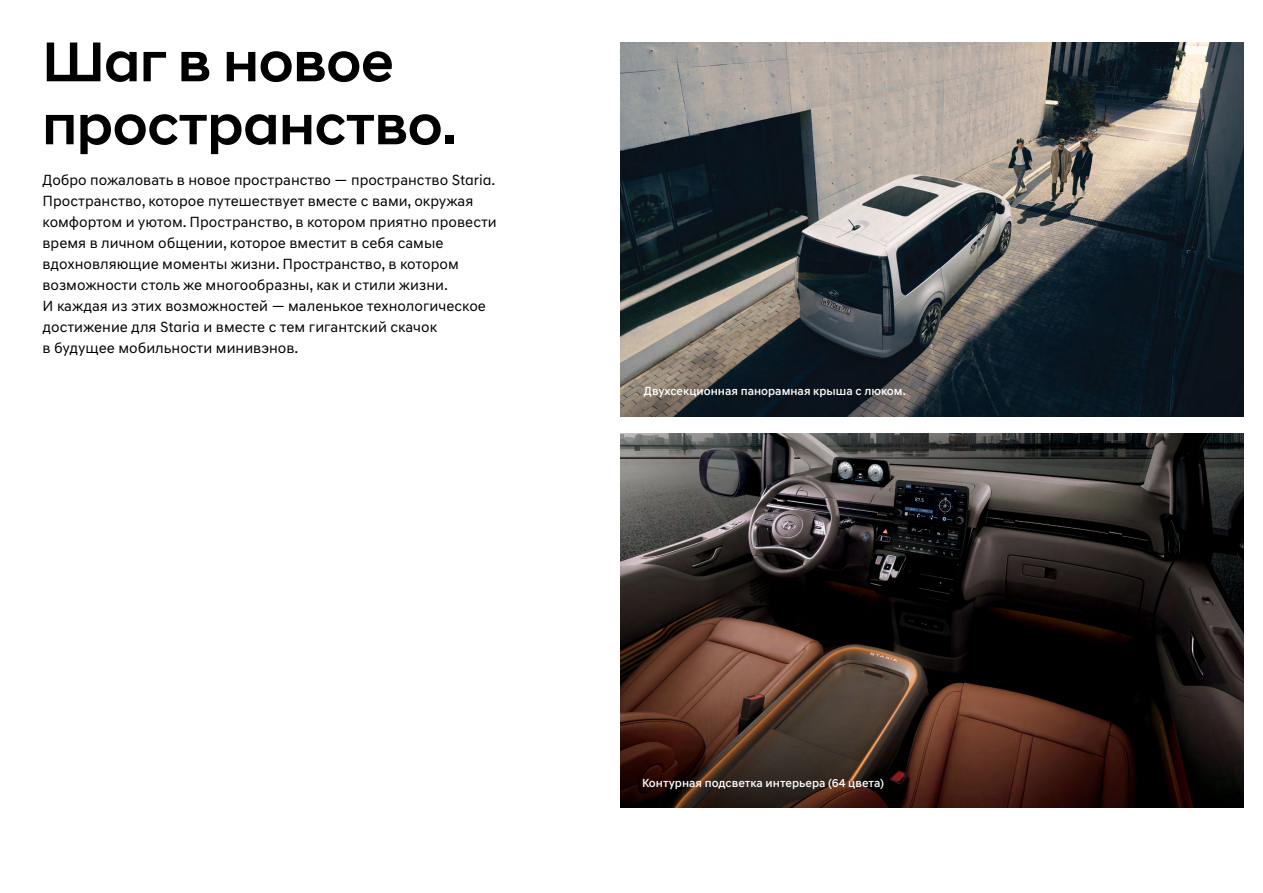
<style>
.page{position:relative;width:1263px;height:893px;background:#fff}
.page>*{position:absolute;margin:0;border:0;box-sizing:border-box;transform-origin:0 0}
.t1{font:500 57px/63px "Hyundai Sans Head";color:#000}
.t2{font:15px/21px "Hyundai Sans Text";color:#000}
.t3{font:500 12px "Hyundai Sans Text";color:#fff}
</style>
<div class="page">
<img style="left:621px;top:434px;width:623px;height:374px">
<img style="left:621px;top:43px;width:623px;height:374px">
<h1 class="t1" style="left:43px;top:30px;width:416px">Шаг в новое пространство.</h1>
<p class="t2" style="left:43px;top:169px;width:456px">Добро пожаловать в новое пространство — пространство Staria.<br>Пространство, которое путешествует вместе с вами, окружая комфортом и уютом. Пространство, в котором приятно провести время в личном общении, которое вместит в себя самые вдохновляющие моменты жизни. Пространство, в котором возможности столь же многообразны, как и стили жизни.<br>И каждая из этих возможностей — маленькое технологическое достижение для Staria и вместе с тем гигантский скачок<br>в будущее мобильности минивэнов.</p>
<p class="t3" style="left:644px;top:384px;width:263px">Двухсекционная панорамная крыша с люком.</p>
<p class="t3" style="left:642px;top:775px;width:243px">Контурная подсветка интерьера (64 цвета)</p>
</div>
